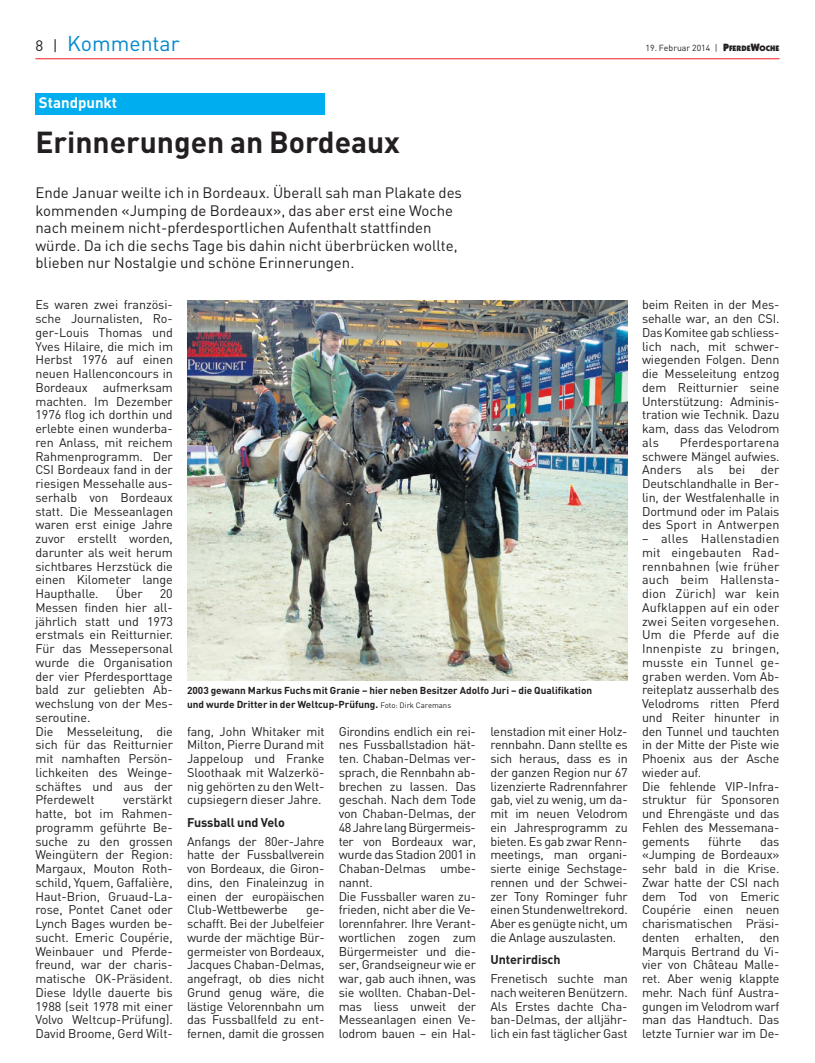
<style>
.page{position:relative;width:815px;height:1063px;background:#fff}
.page>*{position:absolute;margin:0;border:0;box-sizing:border-box;transform-origin:0 0}
.t1{font:700 30px "DIN";color:#231f20}
.t2{font:21.25px "DIN";color:#0089cf}
.t3{font:15px/17.5px "DIN";color:#231f20}
.t4{font:700 15px "DIN";color:#fff}
.t5{font:12.5px/13.8px "DIN";letter-spacing:-.01em;color:#231f20;text-align:justify}
.t6{font:700 10px/13.8px "DIN";color:#231f20}
.t7{font:8.75px "DIN";color:#231f20}
.t8{font:900 8px "Itc Kabel";color:#231f20}
.s1{font-size:15px;color:#231f20}
.s2{font-size:10.62px}
.s3{font-weight:400;font-size:7.75px}
.s4{font-weight:700}
</style>
<div class="page">
<hr style="left:35px;top:58px;width:745px;height:1px;background:#ee1d23">
<div style="left:35px;top:93px;width:290px;height:21px;background:#00aeef"></div>
<img style="left:187px;top:301px;width:441px;height:380px">
<p class="t2" style="left:35px;top:30px;width:146px"><span class="s1">8 |</span> Kommentar</p>
<p class="t7" style="left:646px;top:43px;width:74px">19. Februar 2014 |</p>
<p class="t8" style="left:723px;top:44px;width:58px"><span class="s2">P</span>FERDE<span class="s2">W</span>OCHE</p>
<p class="t4" style="left:39px;top:93px;width:80px">Standpunkt</p>
<p class="t1" style="left:35px;top:123px;width:366px">Erinnerungen an Bordeaux</p>
<p class="t3" style="left:35px;top:184px;width:428px">Ende Januar weilte ich in Bordeaux. Überall sah man Plakate des kommenden «Jumping de Bordeaux», das aber erst eine Woche nach meinem nicht-pferdesportlichen Aufenthalt stattfinden würde. Da ich die sechs Tage bis dahin nicht überbrücken wollte, blieben nur Nostalgie und schöne Erinnerungen.</p>
<p class="t5" style="left:35px;top:298px;width:139px">Es waren zwei französi&shy;sche Journalisten, Ro&shy;ger-Louis Thomas und Yves Hilaire, die mich im Herbst 1976 auf einen neuen Hallenconcours in Bordeaux aufmerksam machten. Im Dezember 1976 flog ich dorthin und erlebte einen wunderba&shy;ren Anlass, mit reichem Rahmenprogramm. Der CSI Bordeaux fand in der riesigen Messehalle aus&shy;serhalb von Bordeaux statt. Die Messeanlagen waren erst einige Jahre zuvor erstellt worden, darunter als weit herum sichtbares Herzstück die einen Kilometer lange Haupthalle.</p>
<p class="t5" style="left:116px;top:586px;width:29px">Über</p>
<p class="t5" style="left:35px;top:586px;width:139px;text-align:left;text-indent:124px">20<br>Messen finden hier all&shy;jährlich statt und 1973 erstmals ein Reitturnier.<br>Für das Messepersonal wurde die Organisation der vier Pferdesporttage bald zur geliebten Ab&shy;wechslung von der Mes&shy;seroutine.<br>Die Messeleitung, die sich für das Reitturnier mit namhaften Persön&shy;lichkeiten des Weinge&shy;schäftes und aus der<br>Pferdewelt</p>
<p class="t5" style="left:35px;top:793px;width:139px;text-indent:88px">verstärkt hatte, bot im Rahmen&shy;programm geführte Be&shy;suche zu den grossen Weingütern der Region:<br>Margaux, Mouton Roth&shy;schild, Yquem, Gaffalière, Haut-Brion, Gruaud-La&shy;rose, Pontet Canet oder Lynch Bages wurden be&shy;sucht. Emeric Coupérie, Weinbauer und Pferde&shy;freund, war der charis&shy;matische OK-Präsident.<br>Diese Idylle dauerte bis 1988 (seit 1978 mit einer Volvo Weltcup-Prüfung).<br>David Broome, Gerd Wilt-</p>
<p class="t6" style="left:187px;top:683px;width:407px">2003 gewann Markus Fuchs mit Granie – hier neben Besitzer Adolfo Juri – die Qualifikation und wurde Dritter in der Weltcup-Prüfung. <span class="s3">Foto: Dirk Caremans</span></p>
<p class="t5" style="left:187px;top:724px;width:139px">fang, John Whitaker mit Milton, Pierre Durand mit Jappeloup und Franke Sloothaak mit Walzerkö&shy;nig gehörten zu den Welt&shy;cupsiegern dieser Jahre.</p>
<p class="t5" style="left:187px;top:813px;width:139px;line-height:18.8px"><span class="s4">Fussball und Velo<br></span>Anfangs der 80er-Jahre</p>
<p class="t5" style="left:187px;top:848px;width:139px">hatte der Fussballverein von Bordeaux, die Giron&shy;dins, den Finaleinzug in einen der europäischen Club-Wettbewerbe</p>
<p class="t5" style="left:187px;top:903px;width:139px;text-indent:119px">ge&shy;schafft. Bei der Jubelfeier wurde der mächtige Bür&shy;germeister von Bordeaux, Jacques Chaban-Delmas, angefragt, ob dies nicht Grund genug wäre, die lästige Velorennbahn um das Fuss ballfeld zu ent&shy;fernen, damit die grossen</p>
<p class="t5" style="left:339px;top:724px;width:139px;text-align:left">Girondins endlich ein rei&shy;nes Fussballstadion hät&shy;ten. Chaban-Delmas ver&shy;sprach, die Rennbahn ab&shy;brechen zu lassen. Das geschah. Nach dem Tode von Chaban-Delmas, der<br>48 Jahre lang Bürgermeis - ter von Bordeaux war, wurde das Stadion 2001 in<br>Chaban-Delmas umbe&shy;nannt.<br>Die Fussballer waren zu&shy;frieden, nicht aber die Ve&shy;lorennfahrer. Ihre Verant&shy;wortlichen zogen zum<br>Bürgermeister und die&shy;ser, Grandseigneur wie er war, gab auch ihnen, was sie wollten. Chaban-Del&shy;mas liess unweit der<br>Messeanlagen einen Ve&shy;lodrom bauen – ein Hal-</p>
<p class="t5" style="left:490px;top:724px;width:139px">lenstadion mit einer Holz&shy;rennbahn. Dann stellte es sich heraus, dass es in der ganzen Region nur 67 lizenzierte Radrennfahrer gab, viel zu wenig, um da&shy;mit im neuen Velodrom ein Jahresprogramm zu bieten. Es gab zwar Renn&shy;meetings, man organi&shy;sierte einige Sechstage&shy;rennen und der Schwei&shy;zer Tony Rominger fuhr einen Stundenweltrekord.<br>Aber es genügte nicht, um die Anlage auszulasten.</p>
<p class="t5" style="left:490px;top:950px;width:139px;line-height:18.8px"><span class="s4">Unterirdisch<br></span>Frenetisch suchte man</p>
<p class="t5" style="left:490px;top:985px;width:139px">nach weiteren Benützern.<br>Als Erstes dachte Cha&shy;ban-Delmas, der alljähr&shy;lich ein fast täglicher Gast</p>
<p class="t5" style="left:642px;top:298px;width:139px">beim Reiten in der Mes&shy;sehalle war, an den CSI.<br>Das Komitee gab schliess - lich nach, mit schwer - wiegenden Folgen. Denn die Messeleitung entzog dem Reitturnier seine Unterstützung: Adminis - tration wie Technik. Dazu kam, dass das Velodrom als</p>
<p class="t5" style="left:642px;top:435px;width:139px;text-indent:38px">Pferdesportarena schwere Mängel aufwies.<br>Anders als bei der Deutschlandhalle in Ber&shy;lin, der Westfalenhalle in Dortmund oder im Palais des Sport in Antwerpen</p>
<p class="t5" style="left:642px;top:531px;width:139px;text-align:left">– alles Hallenstadien mit eingebauten Rad&shy;rennbahnen (wie früher auch beim Hallensta&shy;dion Zürich) war kein<br>Aufklappen auf ein oder zwei Seiten vorgesehen.<br>Um die Pferde auf die<br>Innenpiste zu bringen, musste ein Tunnel ge&shy;graben werden. Vom Ab&shy;reiteplatz ausserhalb des<br>Velodroms ritten Pferd und Reiter hinunter in den Tunnel und tauchten in der Mitte der Piste wie<br>Phoenix aus der Asche wieder auf.<br>Die fehlende VIP-Infra&shy;struktur für Sponsoren und Ehrengäste und das<br>Fehlen des Messemana&shy;gements</p>
<p class="t5" style="left:708px;top:834px;width:35px">führte</p>
<p class="t5" style="left:642px;top:834px;width:139px;text-indent:118px">das «Jumping de Bordeaux» sehr bald in die Krise.<br>Zwar hatte der CSI nach dem Tod von Emeric Coupérie einen neuen charismatischen Präsi&shy;denten erhalten, den Marquis Bertrand du Vi&shy;vier von Château Malle&shy;ret. Aber wenig klappte mehr. Nach fünf Austra&shy;gungen im Velodrom warf man das Handtuch. Das letzte Turnier war im De-</p>
</div>
